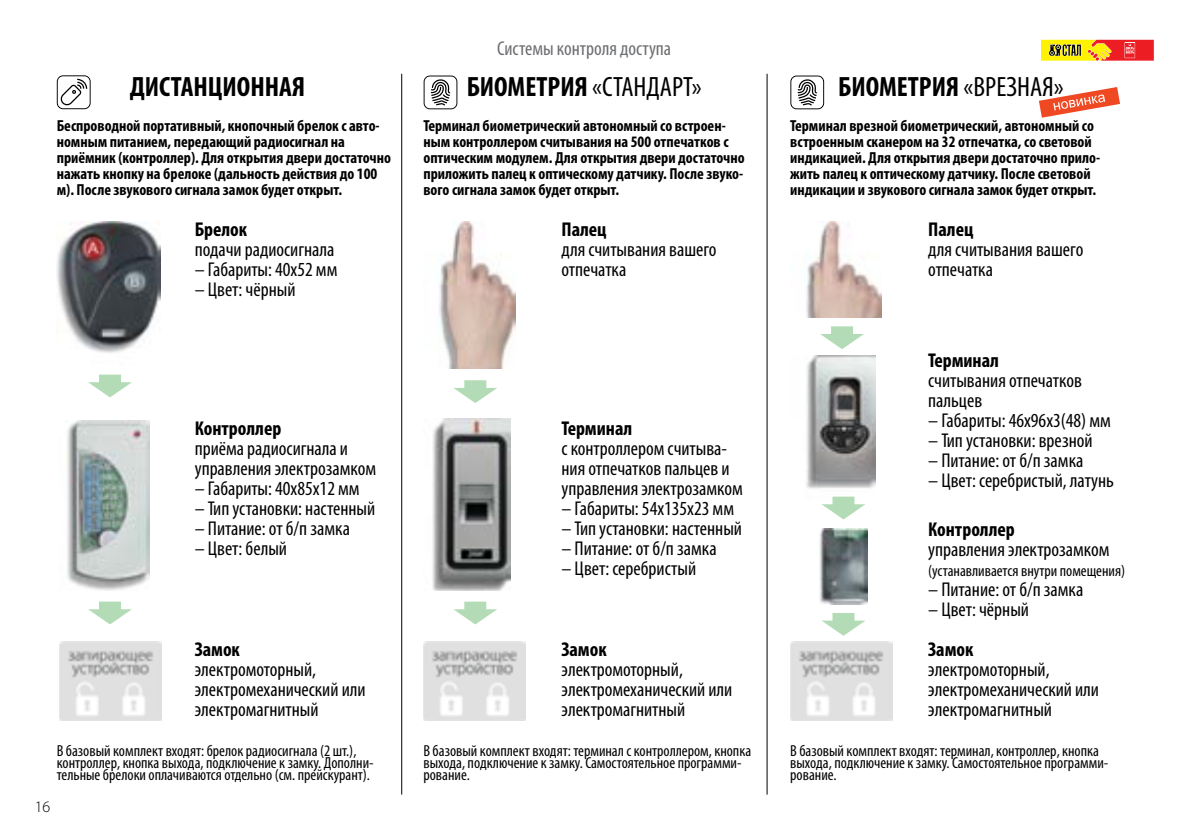
<style>
.page{position:relative;width:1191px;height:840px;background:#fff}
.page>*{position:absolute;margin:0;border:0;box-sizing:border-box;transform-origin:0 0}
.t1{font:700 condensed 28px "Myriad Pro";color:#000}
.t2{font:condensed 28px "Myriad Pro";color:#000}
.t3{font:condensed 20px/20px "Myriad Pro";color:#000}
.t4{font:700 condensed 20px "Myriad Pro";color:#000}
.t5{font:condensed 20px "Myriad Pro";color:#6d6e71}
.t6{font:700 condensed 16px/16px "Myriad Pro";color:#000}
.t7{font:condensed 16px/12px "Myriad Pro";color:#000}
.t8{font:300 16px "Myriad Pro";color:#000}
.s1{font-weight:700}
.s2{font-weight:400}
</style>
<div class="page">
<img style="left:439px;top:221px;width:76px;height:148px">
<img style="left:806px;top:221px;width:76px;height:96px">
<img style="left:57px;top:221px;width:103px;height:132px">
<img style="left:432px;top:418px;width:78px;height:172px">
<img style="left:806px;top:355px;width:69px;height:165px">
<img style="left:66px;top:420px;width:84px;height:170px">
<img style="left:423px;top:641px;width:102px;height:79px">
<img style="left:790px;top:641px;width:102px;height:79px">
<img style="left:60px;top:641px;width:102px;height:79px">
<svg style="left:453px;top:601px;width:44px;height:23px"></svg>
<svg style="left:822px;top:613px;width:43px;height:22px"></svg>
<svg style="left:88px;top:601px;width:44px;height:23px"></svg>
<svg style="left:790px;top:75px;width:34px;height:34px"></svg>
<svg style="left:423px;top:75px;width:34px;height:34px"></svg>
<svg style="left:454px;top:380px;width:43px;height:23px"></svg>
<svg style="left:820px;top:326px;width:44px;height:23px"></svg>
<svg style="left:821px;top:496px;width:44px;height:23px"></svg>
<svg style="left:88px;top:374px;width:44px;height:23px"></svg>
<img style="left:819px;top:528px;width:48px;height:75px">
<svg style="left:57px;top:75px;width:34px;height:34px"></svg>
<hr style="left:401px;top:74px;width:1px;height:720px;background:#000">
<hr style="left:766px;top:74px;width:1px;height:720px;background:#000">
<svg style="left:1039px;top:87px;width:81px;height:31px"></svg>
<svg style="left:1041px;top:40px;width:112px;height:21px"></svg>
<p class="t5" style="left:497px;top:36px;width:176px">Системы контроля доступа</p>
<h1 class="t1" style="left:130px;top:69px;width:177px">ДИСТАНЦИОННАЯ</h1>
<h1 class="t2" style="left:467px;top:70px;width:236px"><span class="s1">БИОМЕТРИЯ</span> «СТАНДАРТ»</h1>
<h1 class="t1" style="left:838px;top:69px;width:227px">БИОМЕТРИЯ <span class="s2">«ВРЕЗНАЯ»</span></h1>
<p class="t6" style="left:57px;top:117px;width:336px">Беспроводной портативный, кнопочный брелок с авто&shy;номным питанием, передающий радиосигнал на приёмник (контроллер). Для открытия двери достаточно нажать кнопку на брелоке (дальность действия до 100 м). После звукового сигнала замок будет открыт.</p>
<p class="t4" style="left:195px;top:217px;width:54px">Брелок</p>
<p class="t3" style="left:195px;top:239px;width:141px">подачи радиосигнала</p>
<p class="t3" style="left:195px;top:259px;width:144px">– Габариты: 40х52 мм</p>
<p class="t3" style="left:195px;top:279px;width:102px">– Цвет: чёрный</p>
<p class="t4" style="left:195px;top:415px;width:88px">Контроллер</p>
<p class="t3" style="left:195px;top:438px;width:183px">приёма радиосигнала и управления электрозамком</p>
<p class="t3" style="left:195px;top:478px;width:166px">– Габариты: 40х85х12 мм</p>
<p class="t3" style="left:195px;top:498px;width:182px">– Тип установки: настенный</p>
<p class="t3" style="left:195px;top:518px;width:157px">– Питание: от б/п замка</p>
<p class="t3" style="left:195px;top:538px;width:94px">– Цвет: белый</p>
<p class="t4" style="left:195px;top:636px;width:47px">Замок</p>
<p class="t3" style="left:195px;top:659px;width:172px">электромоторный, электромеханический или электромагнитный</p>
<p class="t7" style="left:57px;top:743px;width:318px">В базовый комплект входят: брелок радиосигнала (2 шт.), контроллер, кнопка выхода, подключение к замку. Дополни&shy;тельные брелоки оплачиваются отдельно (см. прейскурант).</p>
<p class="t8" style="left:35px;top:796px;width:17px">16</p>
<p class="t6" style="left:423px;top:117px;width:323px">Терминал биометрический автономный со встроен&shy;ным контроллером считывания на 500 отпечатков с оптическим модулем. Для открытия двери достаточно приложить палец к оптическому датчику. После звуко&shy;вого сигнала замок будет открыт.</p>
<p class="t6" style="left:790px;top:117px;width:311px">Терминал врезной биометрический, автономный со встроенным сканером на 32 отпечатка, со световой индикацией. Для открытия двери достаточно прило&shy;жить палец к оптическому датчику. После световой индикации и звукового сигнала замок будет открыт.</p>
<p class="t4" style="left:561px;top:217px;width:47px">Палец</p>
<p class="t3" style="left:561px;top:239px;width:157px">для считывания вашего отпечатка</p>
<p class="t4" style="left:561px;top:415px;width:72px">Терминал</p>
<p class="t3" style="left:561px;top:438px;width:183px">с контроллером считыва&shy;ния отпечатков пальцев и управления электрозамком</p>
<p class="t3" style="left:561px;top:498px;width:174px">– Габариты: 54х135х23 мм</p>
<p class="t3" style="left:561px;top:518px;width:182px">– Тип установки: настенный</p>
<p class="t3" style="left:561px;top:538px;width:157px">– Питание: от б/п замка</p>
<p class="t3" style="left:561px;top:558px;width:136px">– Цвет: серебристый</p>
<p class="t4" style="left:561px;top:636px;width:47px">Замок</p>
<p class="t3" style="left:561px;top:659px;width:172px">электромоторный, электромеханический или электромагнитный</p>
<p class="t4" style="left:928px;top:217px;width:47px">Палец</p>
<p class="t3" style="left:928px;top:239px;width:157px">для считывания вашего отпечатка</p>
<p class="t4" style="left:928px;top:347px;width:72px">Терминал</p>
<p class="t3" style="left:928px;top:370px;width:155px">считывания отпечатков пальцев</p>
<p class="t3" style="left:928px;top:410px;width:184px">– Габариты: 46х96х3(48) мм</p>
<p class="t3" style="left:928px;top:430px;width:166px">– Тип установки: врезной</p>
<p class="t3" style="left:928px;top:450px;width:157px">– Питание: от б/п замка</p>
<p class="t3" style="left:928px;top:470px;width:187px">– Цвет: серебристый, латунь</p>
<p class="t4" style="left:928px;top:516px;width:88px">Контроллер</p>
<p class="t3" style="left:928px;top:538px;width:183px">управления электрозамком</p>
<p class="t7" style="left:928px;top:564px;width:198px">(устанавливается внутри помещения)</p>
<p class="t3" style="left:928px;top:578px;width:157px">– Питание: от б/п замка</p>
<p class="t3" style="left:928px;top:598px;width:102px">– Цвет: чёрный</p>
<p class="t4" style="left:928px;top:636px;width:47px">Замок</p>
<p class="t3" style="left:928px;top:659px;width:172px">электромоторный, электромеханический или электромагнитный</p>
<p class="t7" style="left:423px;top:743px;width:329px">В базовый комплект входят: терминал с контроллером, кнопка выхода, подключение к замку. Самостоятельное программи&shy;рование.</p>
<p class="t7" style="left:790px;top:743px;width:320px">В базовый комплект входят: терминал, контроллер, кнопка выхода, подключение к замку. Самостоятельное программи&shy;рование.</p>
</div>
